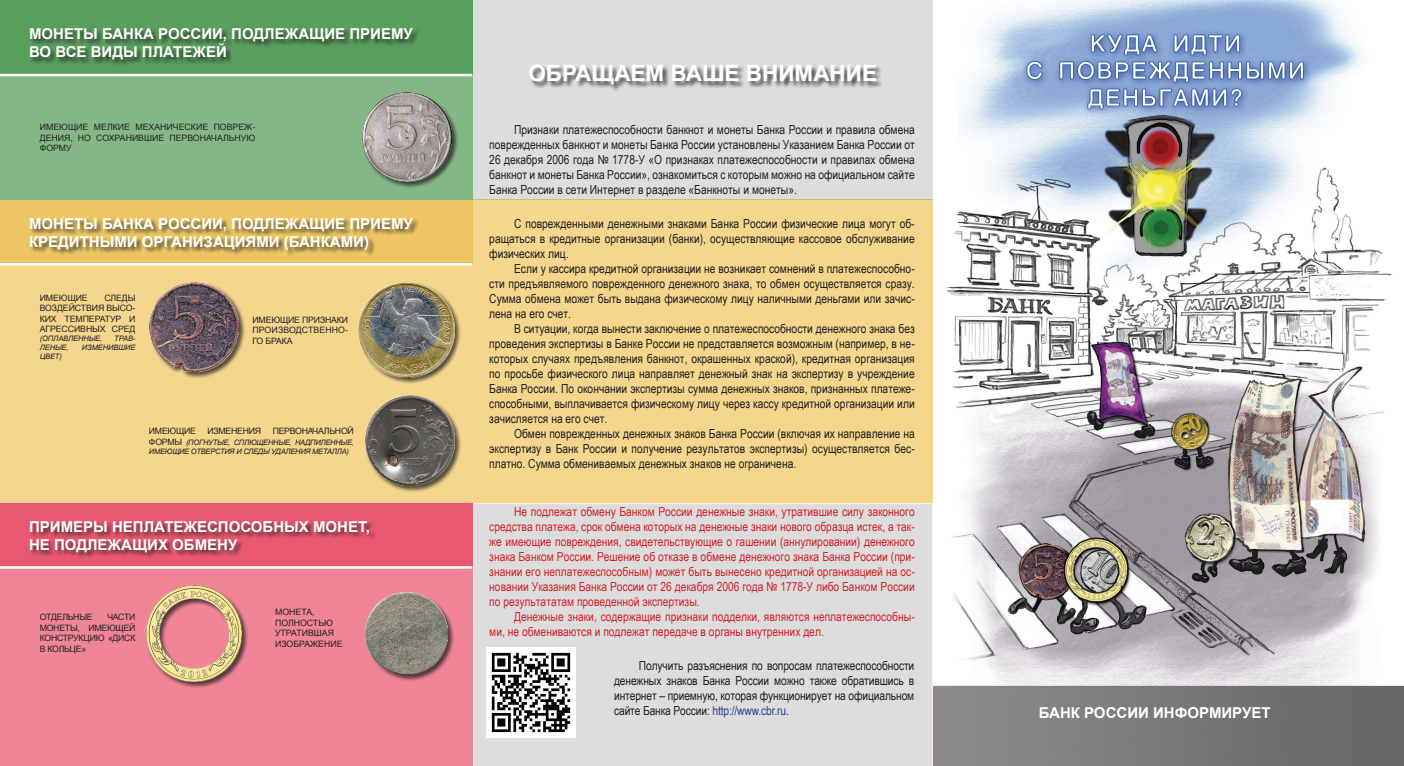
<style>
.page{position:relative;width:1404px;height:766px;background:#fff}
.page>*{position:absolute;margin:0;border:0;box-sizing:border-box;transform-origin:0 0}
.t1{font:700 22.5px "Arial";color:#fff}
.t2{font:700 15px/18px "Arial";color:#fff}
.t3{font:12.5px/15px "Arial Narrow";color:#231f20;text-align:justify}
.t4{font:12.5px/15px "Arial Narrow";color:#d1232a;text-align:justify}
.t5{font:8.75px/10.5px "Arial";letter-spacing:-.01em;color:#231f20;text-align:justify}
.t6{font:8.75px "Arial";letter-spacing:-.03em;color:#231f20}
.t7{font:italic 7.5px "Arial";letter-spacing:-.03em;color:#231f20}
.t8{font:italic 7.5px "Arial";letter-spacing:-.01em;color:#231f20}
.s1{font-style:normal;font-size:8.75px}
.s2{color:#253f8e}
</style>
<div class="page">
<div style="left:472px;top:200px;width:461px;height:303px;background:#f4d68d"></div>
<div style="left:472px;top:0;width:461px;height:200px;background:#dedddd"></div>
<div style="left:472px;top:503px;width:461px;height:262px;background:#dedddd"></div>
<div style="left:0;top:0;width:472px;height:75px;background:#589e5d"></div>
<div style="left:0;top:200px;width:472px;height:64px;background:#edc663"></div>
<div style="left:0;top:503px;width:472px;height:64px;background:#e95770"></div>
<div style="left:0;top:567px;width:472px;height:198px;background:#ef8596"></div>
<div style="left:0;top:264px;width:472px;height:239px;background:#f4d68d"></div>
<div style="left:0;top:75px;width:472px;height:125px;background:#84b786"></div>
<hr style="left:0;top:74px;width:472px;height:2px;background:#fff">
<hr style="left:0;top:263px;width:472px;height:2px;background:#fff">
<hr style="left:0;top:566px;width:472px;height:2px;background:#fff">
<img style="left:933px;top:0;width:470px;height:765px">
<div style="left:365px;top:395px;width:96px;height:97px;background:#231f20;opacity:.75"></div>
<img style="left:365px;top:396px;width:89px;height:89px">
<div style="left:361px;top:93px;width:97px;height:96px;background:#231f20;opacity:.75"></div>
<img style="left:362px;top:93px;width:89px;height:89px">
<div style="left:149px;top:282px;width:97px;height:96px;background:#231f20;opacity:.75"></div>
<img style="left:149px;top:282px;width:90px;height:89px">
<div style="left:365px;top:592px;width:89px;height:89px;background:#231f20;opacity:.75"></div>
<img style="left:366px;top:592px;width:81px;height:82px">
<div style="left:146px;top:585px;width:103px;height:104px;background:#231f20;opacity:.75"></div>
<img style="left:146px;top:585px;width:96px;height:96px">
<div style="left:358px;top:281px;width:103px;height:103px;background:#231f20;opacity:.75"></div>
<img style="left:359px;top:282px;width:95px;height:95px">
<img style="left:486px;top:647px;width:90px;height:90px">
<div style="left:529px;top:64px;width:353px;height:28px;background:#231f20;opacity:.75"></div>
<div style="left:30px;top:29px;width:389px;height:38px;background:#231f20;opacity:.75"></div>
<div style="left:30px;top:218px;width:389px;height:39px;background:#231f20;opacity:.75"></div>
<div style="left:30px;top:521px;width:346px;height:38px;background:#231f20;opacity:.75"></div>
<p class="t2" style="left:29px;top:25px;width:24px">Моне</p>
<p class="t2" style="left:29px;top:25px;width:385px;text-indent:45px">ты Бан ка россии , ПОДЛЕЖАЩИЕ ПРИЕМУ во все вид</p>
<p class="t2" style="left:123px;top:43px;width:31px">ы пла</p>
<p class="t2" style="left:173px;top:43px;width:21px">теже</p>
<p class="t2" style="left:216px;top:43px;width:12px">й</p>
<p class="t5" style="left:40px;top:122px;width:217px">ИМЕЮЩИЕ МЕЛКИЕ МЕХАНИЧЕСКИЕ ПОВРЕЖ-ДЕНИЯ, НО СОХРАНИВШИЕ ПЕРВОНАЧАЛЬНУЮ ФОРМУ</p>
<p class="t2" style="left:29px;top:215px;width:24px">Моне</p>
<p class="t2" style="left:29px;top:215px;width:385px;text-indent:45px">ты Бан ка россии , ПОДЛЕЖАЩИЕ ПРИЕМУ<br>КРЕДИТНЫМИ ОРГАНИЗАЦИЯМИ (БАНКАМИ)</p>
<p class="t5" style="left:40px;top:292px;width:97px;text-indent:65px">СЛЕДЫ ВОЗДЕЙСТВИЯ ВЫСО-КИХ ТЕМПЕРАТУР И АГРЕССИВНЫХ СРЕД</p>
<p class="t8" style="left:40px;top:333px;width:64px">(ОПЛАВЛЕННЫЕ,</p>
<p class="t7" style="left:114px;top:333px;width:23px">ТРАВ-</p>
<p class="t7" style="left:40px;top:342px;width:30px">ЛЕНЫЕ,</p>
<p class="t8" style="left:82px;top:342px;width:55px">ИЗМЕНИВШИЕ</p>
<p class="t7" style="left:40px;top:351px;width:24px">ЦВЕТ)</p>
<p class="t5" style="left:40px;top:292px;width:50px">ИМЕЮЩИЕ</p>
<p class="t5" style="left:252px;top:314px;width:97px">ИМЕЮЩИЕ ПРИЗНАКИ ПРОИЗВОДСТВЕННО-ГО БРАКА</p>
<p class="t6" style="left:149px;top:425px;width:49px">ИМЕЮЩИЕ</p>
<p class="t6" style="left:207px;top:425px;width:55px">ИЗМЕНЕНИЯ</p>
<p class="t6" style="left:273px;top:425px;width:83px">ПЕРВОНАЧАЛЬНОЙ</p>
<p class="t7" style="left:149px;top:437px;width:178px"><span class="s1">ФОРМЫ</span> (ПОГНУТЫЕ, СПЛЮЩЕННЫЕ, надпиленные</p>
<p class="t7" style="left:352px;top:437px;width:4px">,</p>
<p class="t7" style="left:149px;top:446px;width:202px">ИМЕЮЩИЕ ОТВЕРСТИЯ И СЛЕДЫ УДА ЛЕНИЯ МЕТАЛЛА)</p>
<p class="t2" style="left:29px;top:517px;width:342px">ПРИМЕРЫ НЕПЛАТЕЖЕСПОСОБНЫХ МОНЕТ,<br>НЕ ПОДЛЕЖАЩИХ ОБМЕНУ</p>
<p class="t5" style="left:40px;top:612px;width:97px;text-indent:68px">ЧАСТИ МОНЕТЫ, ИМЕЮЩЕЙ КОНСТРУКЦИЮ «ДИСК В КОЛЬЦЕ»</p>
<p class="t5" style="left:275px;top:607px;width:69px;text-align:left">МОНЕТА,<br>ПОЛНОСТЬЮ<br>УТРАТИВШАЯ<br>ИЗОБРАЖЕНИЕ</p>
<p class="t6" style="left:40px;top:611px;width:54px">ОТДЕЛЬНЫЕ</p>
<h1 class="t1" style="left:528px;top:58px;width:350px">ОБРАЩАЕМ ВАШЕ ВНИМАНИЕ</h1>
<p class="t3" style="left:489px;top:121px;width:427px;text-indent:25px">Признаки платежеспособности банкнот и монеты Банка России и правила обмена поврежденных банкнот и монеты Банка России установлены Указанием Банка России от 26 декабря 2006 года № 1778-У «О признаках платежеспособности и правилах обмена банкнот и монеты Банка России», ознакомиться с которым можно на официальном сайте Банка России в сети Интернет в разделе «Банкноты и монеты».</p>
<p class="t3" style="left:489px;top:215px;width:427px;text-indent:25px">С поврежденными денежными знаками Банка России физические лица могут об&shy;ращаться в кредитные организации (банки), осуществляющие кассовое обслуживание физических лиц.</p>
<p class="t3" style="left:489px;top:260px;width:427px;text-indent:25px">Если у кассира кредитной организации не возникает сомнений в платежеспособно&shy;сти предъявляемого поврежденного денежного знака, то обмен осуществляется сразу.<br>Сумма обмена может быть выдана физическому лицу наличными деньгами или зачис&shy;лена на его счет.</p>
<p class="t3" style="left:489px;top:320px;width:427px;text-indent:25px">В ситуации, когда вынести заключение о платежеспособности денежного знака без проведения экспертизы в Банке России не представляется возможным (например, в не&shy;которых случаях предъявления банкнот, окрашенных краской), кредитная организация по просьбе физического лица направляет денежный знак на экспертизу в учреждение Банка России. По окончании экспертизы сумма денежных знаков, признанных платеже&shy;способными, выплачивается физическому лицу через кассу кредитной организации или зачисляется на его счет.</p>
<p class="t3" style="left:489px;top:425px;width:427px;text-indent:25px">Обмен поврежденных денежных знаков Банка России (включая их направление на экспертизу в Банк России и получение результатов экспертизы) осуществляется бес&shy;платно. Сумма обмениваемых денежных знаков не ограничена.</p>
<p class="t4" style="left:489px;top:504px;width:427px;text-indent:25px">Не подлежат обмену Банком России денежные знаки, утратившие силу законного средства платежа, срок обмена которых на денежные знаки нового образца истек, а так&shy;же имеющие повреждения, свидетельствующие о гашении (аннулировании) денежного знака Банком России. Решение об отказе в обмене денежного знака Банка России (при&shy;знании его неплатежеспособным) может быть вынесено кредитной организацией на ос&shy;новании Указания Банка России от 26 декабря 2006 года № 1778-У либо Банком России по результататам проведенной экспертизы.</p>
<p class="t4" style="left:489px;top:609px;width:427px;text-indent:25px">Денежные знаки, содержащие признаки подделки, являются неплатежеспособны&shy;ми, не обмениваются и подлежат передаче в органы внутренних дел.</p>
<p class="t3" style="left:614px;top:657px;width:302px;text-indent:25px">Получить разъяснения по вопросам платежеспособности денежных знаков Банка России можно также обратившись в интернет – приемную, которая функционирует на официальном сайте Банка России: <span class="s2">http://www.cbr.ru</span>.</p>
<p class="t2" style="left:1038px;top:703px;width:232px">БАНК РОССИИ ИНФОРМИРУЕТ</p>
</div>
